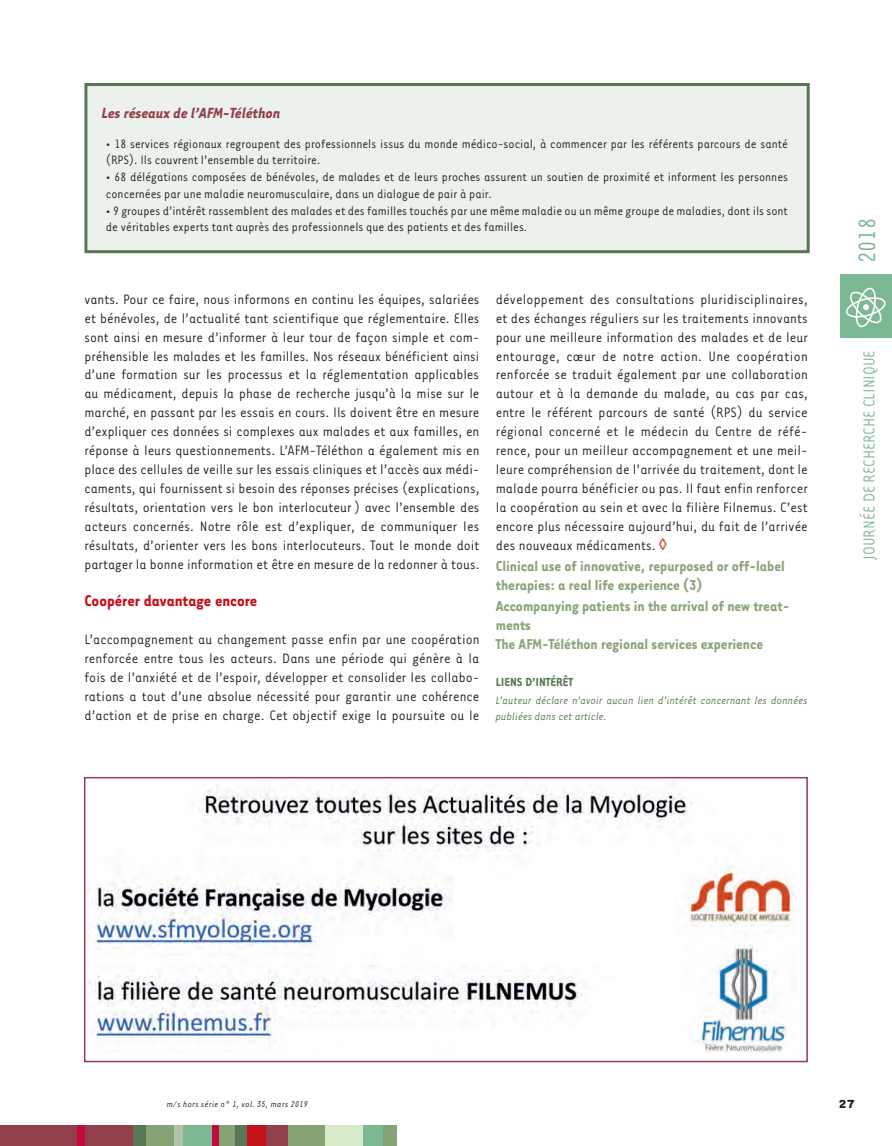
<style>
.page{position:relative;width:892px;height:1146px;background:#fff}
.page>*{position:absolute;margin:0;border:0;box-sizing:border-box;transform-origin:0 0}
.t1{font:27px "Tarzana Narrow";color:#7db894}
.t2{font:18px "Tarzana Narrow";color:#7db894}
.t3{font:700 18px "Tarzana Narrow";color:#c4121a}
.t4{font:italic 700 16.95px "Tarzana Narrow";color:#913f4b}
.t5{font:700 16.5px/18.9px "Tarzana Narrow";color:#8ba479}
.t6{font:15.75px/18.9px "Tarzana Narrow";letter-spacing:.005em;color:#231f20;text-align:justify}
.t7{font:13.95px/16.8px "Tarzana Narrow";color:#231f20}
.t8{font:700 13.5px "Tarzana Narrow";color:#5a7755}
.t9{font:700 13.5px "Tarzana Wide";color:#231f20}
.t10{font:italic 12.45px/15.9px "Tarzana Narrow";color:#5a7755}
.t11{font:italic 9.75px "Tarzana Narrow";letter-spacing:.025em;color:#231f20}
</style>
<div class="page">
<div style="left:0;top:1125px;width:133px;height:20px;background:#913f4b"></div>
<div style="left:234px;top:1125px;width:13px;height:20px;background:#5a7755"></div>
<div style="left:77px;top:1125px;width:8px;height:20px;background:#c40941"></div>
<div style="left:133px;top:1125px;width:21px;height:20px;background:#5a7755"></div>
<div style="left:146px;top:1125px;width:30px;height:20px;background:#86a375"></div>
<div style="left:174px;top:1125px;width:9px;height:20px;background:#b3c3aa"></div>
<div style="left:183px;top:1125px;width:29px;height:20px;background:#7db894"></div>
<div style="left:216px;top:1125px;width:19px;height:20px;background:#86a375"></div>
<div style="left:212px;top:1125px;width:6px;height:20px;background:#c40941"></div>
<div style="left:247px;top:1125px;width:27px;height:20px;background:#c4121a"></div>
<div style="left:286px;top:1125px;width:39px;height:20px;background:#86a375"></div>
<div style="left:266px;top:1125px;width:21px;height:20px;background:#913f4b"></div>
<div style="left:325px;top:1125px;width:39px;height:20px;background:#d9eaca"></div>
<div style="left:363px;top:1125px;width:21px;height:20px;background:#7db894"></div>
<div style="left:383px;top:1125px;width:13px;height:20px;background:#86a375"></div>
<div style="left:839px;top:274px;width:52px;height:64px;background:#7db894"></div>
<svg style="left:846px;top:288px;width:39px;height:39px"></svg>
<div style="left:86px;top:84px;width:722px;height:168px;background:#ecf1eb"></div>
<div style="left:84px;top:83px;width:725px;height:170px;border:3px solid #5a7755"></div>
<img style="left:88px;top:784px;width:708px;height:268px">
<div style="left:84px;top:776px;width:723px;height:286px;border:2px solid #913f4b"></div>
<p class="t4" style="left:102px;top:102px;width:180px">Les réseaux de l’AFM-Téléthon</p>
<p class="t7" style="left:106px;top:134px;width:683px">• 18 services régionaux regroupent des professionnels issus du monde médico-social, à commencer par les référents parcours de santé (RPS). Ils couvrent l’ensemble du territoire.</p>
<p class="t7" style="left:106px;top:168px;width:683px">• 68 délégations composées de bénévoles, de malades et de leurs proches assurent un soutien de proximité et informent les personnes concernées par une maladie neuromusculaire, dans un dialogue de pair à pair.</p>
<p class="t7" style="left:106px;top:201px;width:683px">• 9 groupes d’intérêt rassemblent des malades et des familles touchés par une même maladie ou un même groupe de maladies, dont ils sont de véritables experts tant auprès des professionnels que des patients et des familles.</p>
<p class="t6" style="left:84px;top:289px;width:396px">vants. Pour ce faire, nous informons en continu les équipes, salariées et bénévoles, de l’actualité tant scientifique que réglementaire. Elles sont ainsi en mesure d’informer à leur tour de façon simple et com&shy;préhensible les malades et les familles. Nos réseaux bénéficient ainsi d’une formation sur les processus et la réglementation applicables au médicament, depuis la phase de recherche jusqu’à la mise sur le marché, en passant par les essais en cours. Ils doivent être en mesure d’expliquer ces données si complexes aux malades et aux familles, en réponse à leurs questionnements. L’AFM-Téléthon a également mis en place des cellules de veille sur les essais cliniques et l’accès aux médi&shy;caments, qui fournissent si besoin des réponses précises (explications, résultats, orientation vers le bon interlocuteur ) avec l’ensemble des acteurs concernés. Notre rôle est d’expliquer, de communiquer les résultats, d’orienter vers les bons interlocuteurs. Tout le monde doit partager la bonne information et être en mesure de la redonner à tous.</p>
<p class="t3" style="left:84px;top:589px;width:174px">Coopérer davantage encore</p>
<p class="t6" style="left:84px;top:629px;width:396px">L’accompagnement au changement passe enfin par une coopération renforcée entre tous les acteurs. Dans une période qui génère à la fois de l’anxiété et de l’espoir, développer et consolider les collabo&shy;rations a tout d’une absolue nécessité pour garantir une cohérence d’action et de prise en charge. Cet objectif exige la poursuite ou le</p>
<p class="t6" style="left:495px;top:289px;width:313px">développement des consultations pluridisciplinaires, et des échanges réguliers sur les traitements innovants pour une meilleure information des malades et de leur entourage, cœur de notre action. Une coopération renforcée se traduit également par une collaboration autour et à la demande du malade, au cas par cas, entre le référent parcours de santé (RPS) du service régional concerné et le médecin du Centre de réfé&shy;rence, pour un meilleur accompagnement et une meil&shy;leure compréhension de l’arrivée du traitement, dont le malade pourra bénéficier ou pas. Il faut enfin renforcer la coopération au sein et avec la filière Filnemus. C’est encore plus nécessaire aujourd’hui, du fait de l’arrivée des nouveaux médicaments.</p>
<p class="t5" style="left:495px;top:555px;width:290px">Clinical use of innovative, repurposed or off-label therapies: a real life experience (3)</p>
<p class="t5" style="left:495px;top:596px;width:295px">Accompanying patients in the arrival of new treat&shy;ments<br>The AFM-Téléthon regional services experience</p>
<p class="t8" style="left:495px;top:673px;width:79px">LIENS D’INTÉRÊT</p>
<p class="t10" style="left:495px;top:692px;width:313px">L’auteur déclare n’avoir aucun lien d’intérêt concernant les données publiées dans cet article.</p>
<h1 class="t1" style="left:850px;top:263px;width:47px;rotate:-90deg">2018</h1>
<p class="t2" style="left:858px;top:560px;width:211px;rotate:-90deg">JOURNÉE DE RECHERCHE CLINIQUE</p>
<p class="t11" style="left:167px;top:1098px;width:143px">m/s hors série n° 1, vol. 35, mars 2019</p>
<p class="t9" style="left:838px;top:1094px;width:18px">27</p>
</div>
